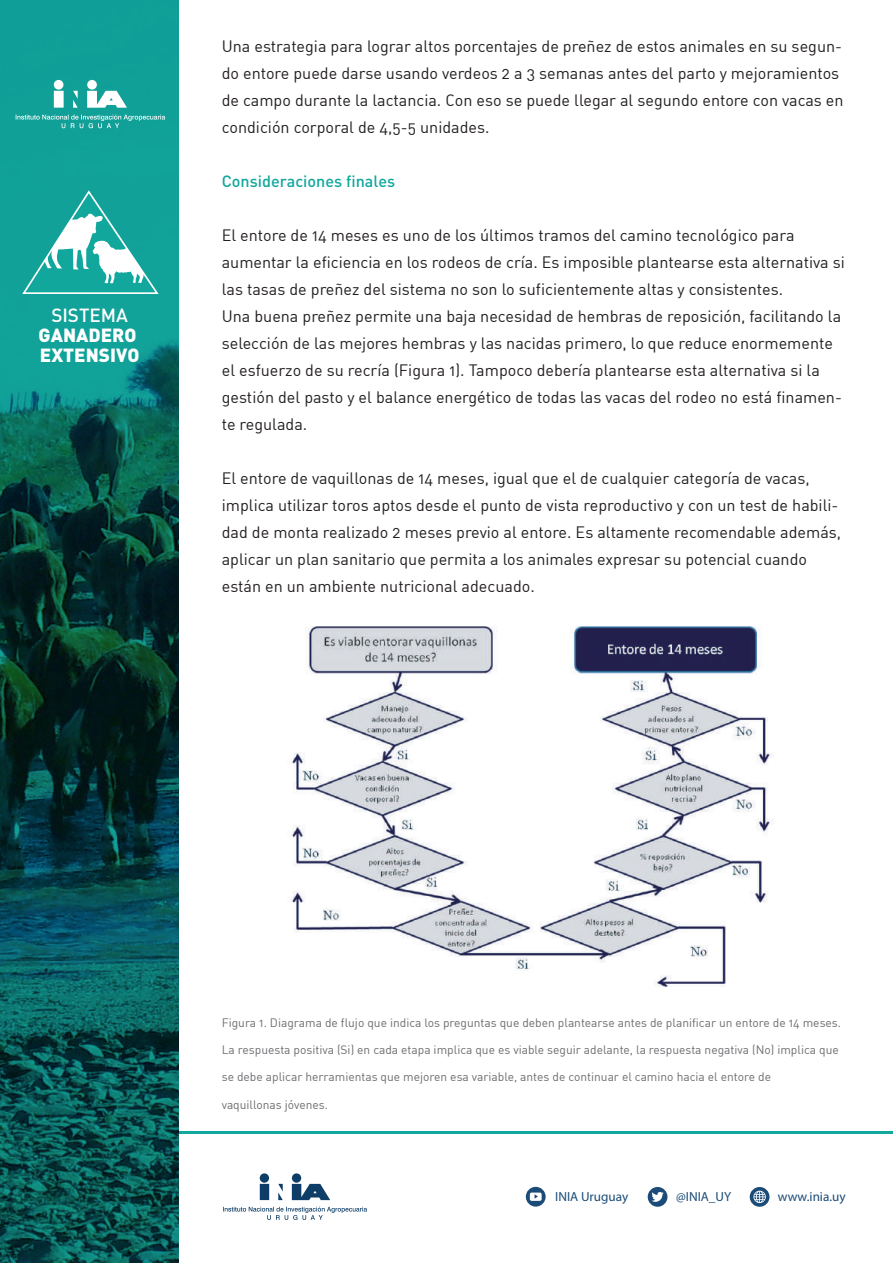
<style>
.page{position:relative;width:893px;height:1263px;background:#fff}
.page>*{position:absolute;margin:0;border:0;box-sizing:border-box;transform-origin:0 0}
.t1{font:900 18.75px/20.1px "DIN";color:#fff}
.t2{font:500 18.75px "DIN";color:#fff}
.t3{font:16.2px/27px "DIN Regular Alternate";color:#231f20}
.t4{font:500 16.2px "DIN";color:#12a79d}
.t5{font:13.2px "Myriad Pro";color:#1b4c77}
.t6{font:12px "DIN Regular Alternate";color:#6c6d70}
</style>
<div class="page">
<svg style="left:0;top:0;width:179px;height:1263px;background:#095a57"></svg>
<svg style="left:21px;top:189px;width:139px;height:106px"></svg>
<hr style="left:179px;top:1131px;width:714px;height:2px;background:#12a79d">
<svg style="left:260px;top:1173px;width:70px;height:27px"></svg>
<svg style="left:223px;top:1206px;width:144px;height:14px"></svg>
<div style="left:526px;top:1187px;width:20px;height:19px;background:#1b4c77;border-radius:50%"></div>
<svg style="left:530px;top:1192px;width:12px;height:9px"></svg>
<div style="left:648px;top:1187px;width:19px;height:20px;background:#1b4c77;border-radius:50%"></div>
<div style="left:750px;top:1187px;width:19px;height:20px;background:#1b4c77;border-radius:50%"></div>
<svg style="left:651px;top:1192px;width:13px;height:10px"></svg>
<svg style="left:753px;top:1191px;width:13px;height:12px"></svg>
<svg style="left:54px;top:80px;width:73px;height:28px"></svg>
<svg style="left:16px;top:114px;width:149px;height:14px;background:#35aea7"></svg>
<img style="left:291px;top:626px;width:482px;height:361px">
<p class="t2" style="left:51px;top:303px;width:78px">SISTEMA</p>
<p class="t1" style="left:39px;top:324px;width:102px">GANADERO<br>EXTENSIVO</p>
<p class="t3" style="left:222px;top:32px;width:623px">Una estrategia para lograr altos porcentajes de preñez de estos animales en su segun&shy;do entore puede darse usando verdeos 2 a 3 semanas antes del parto y mejoramientos de campo durante la lactancia. Con eso se puede llegar al segundo entore con vacas en condición corporal de 4,5-5 unidades.</p>
<p class="t4" style="left:222px;top:170px;width:175px">Consideraciones finales</p>
<p class="t3" style="left:222px;top:221px;width:625px">El entore de 14 meses es uno de los últimos tramos del camino tecnológico para aumentar la eficiencia en los rodeos de cría. Es imposible plantearse esta alternativa si las tasas de preñez del sistema no son lo suficientemente altas y consistentes.<br>Una buena preñez permite una baja necesidad de hembras de reposición, facilitando la selección de las mejores hembras y las nacidas primero, lo que reduce enormemente el esfuerzo de su recría (Figura 1). Tampoco debería plantearse esta alternativa si la gestión del pasto y el balance energético de todas las vacas del rodeo no está finamen&shy;te regulada.</p>
<p class="t3" style="left:222px;top:464px;width:621px">El entore de vaquillonas de 14 meses, igual que el de cualquier categoría de vacas, implica utilizar toros aptos desde el punto de vista reproductivo y con un test de habili&shy;dad de monta realizado 2 meses previo al entore. Es altamente recomendable además, aplicar un plan sanitario que permita a los animales expresar su potencial cuando están en un ambiente nutricional adecuado.</p>
<p class="t6" style="left:222px;top:1015px;width:621px">Figura 1. Diagrama de flujo que indica los preguntas que deben plantearse antes de planificar un entore de 14 meses.</p>
<p class="t6" style="left:222px;top:1042px;width:618px">La respuesta positiva (Si) en cada etapa implica que es viable seguir adelante, la respuesta negativa (No) implica que</p>
<p class="t6" style="left:222px;top:1069px;width:551px">se debe aplicar herramientas que mejoren esa variable, antes de continuar el camino hacia el entore de</p>
<p class="t6" style="left:222px;top:1097px;width:108px">vaquillonas jóvenes.</p>
<p class="t5" style="left:555px;top:1189px;width:75px">INIA Uruguay</p>
<p class="t5" style="left:676px;top:1189px;width:57px">@INIA_UY</p>
<p class="t5" style="left:778px;top:1189px;width:69px">www.inia.uy</p>
</div>
